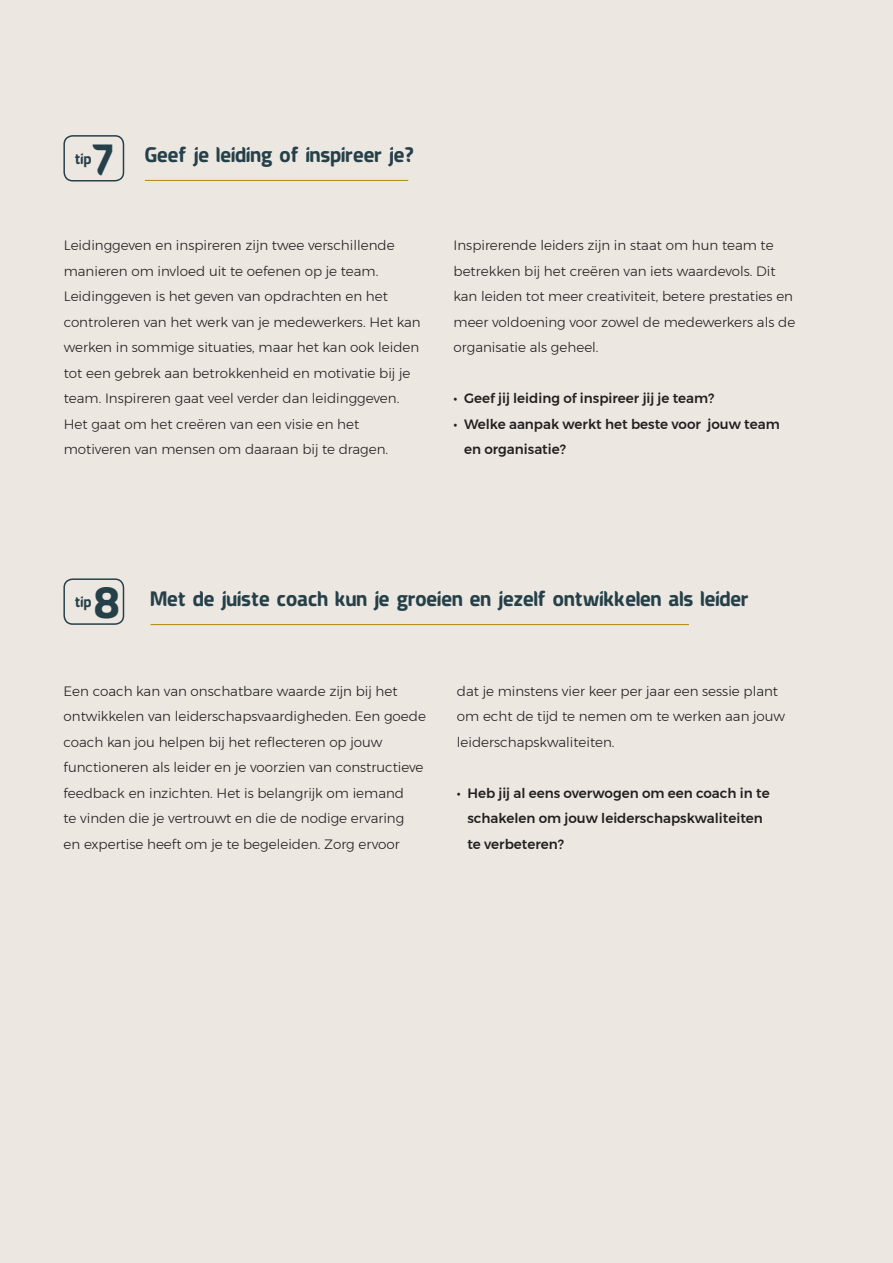
<style>
.page{position:relative;width:893px;height:1263px;background:#ece7e1}
.page>*{position:absolute;margin:0;border:0;box-sizing:border-box;transform-origin:0 0}
.t1{font:45px "American Fox";color:#264049}
.t2{font:21px "American Fox";color:#264049}
.t3{font:15px "American Fox";letter-spacing:.015em;color:#264049}
.t4{font:300 13.5px/25.5px "Montserrat";color:#231f20}
.t5{font:500 13.5px/25.5px "Montserrat";color:#231f20}
.s1{font-size:45px}
</style>
<div class="page">
<hr style="left:151px;top:624px;width:538px;height:1px;background:#b18a1a">
<hr style="left:145px;top:180px;width:263px;height:1px;background:#b18a1a">
<div style="left:63px;top:135px;width:61px;height:46px;border:2px solid #264049;border-radius:9px"></div>
<div style="left:63px;top:578px;width:61px;height:47px;border:2px solid #264049;border-radius:9px"></div>
<h1 class="t1" style="left:91px;top:140px;width:24px">7</h1>
<p class="t3" style="left:75px;top:152px;width:18px">tip</p>
<h2 class="t2" style="left:145px;top:146px;width:271px">Geef je leiding of inspireer je?</h2>
<p class="t4" style="left:64px;top:232px;width:358px">Leidinggeven en inspireren zijn twee verschillende manieren om invloed uit te oefenen op je team.<br>Leidinggeven is het geven van opdrachten en het controleren van het werk van je medewerkers. Het kan werken in sommige situaties, maar het kan ook leiden tot een gebrek aan betrokkenheid en motivatie bij je team. Inspireren gaat veel verder dan leidinggeven.<br>Het gaat om het creëren van een visie en het motiveren van mensen om daaraan bij te dragen.</p>
<p class="t4" style="left:454px;top:233px;width:343px">Inspirerende leiders zijn in staat om hun team te betrekken bij het creëren van iets waardevols. Dit kan leiden tot meer creativiteit, betere prestaties en meer voldoening voor zowel de medewerkers als de organisatie als geheel.</p>
<p class="t5" style="left:454px;top:386px;width:262px">• Geef jij leiding of inspireer jij je team?</p>
<p class="t5" style="left:464px;top:411px;width:317px;text-indent:-11px">• Welke aanpak werkt het beste voor jouw team en organisatie?</p>
<p class="t3" style="left:75px;top:596px;width:18px">tip</p>
<h2 class="t2" style="left:94px;top:589px;width:656px"><span class="s1">8</span> Met de juiste coach kun je groeien en jezelf ontwikkelen als leider</h2>
<p class="t4" style="left:64px;top:678px;width:364px">Een coach kan van onschatbare waarde zijn bij het ontwikkelen van leiderschapsvaardigheden. Een goede coach kan jou helpen bij het reflecteren op jouw functioneren als leider en je voorzien van constructieve feedback en inzichten. Het is belangrijk om iemand<br>te vinden die je vertrouwt en die de nodige ervaring<br>en expertise heeft om je te begeleiden. Zorg ervoor</p>
<p class="t4" style="left:457px;top:678px;width:330px">dat je minstens vier keer per jaar een sessie plant om echt de tijd te nemen om te werken aan jouw leiderschapskwaliteiten.</p>
<p class="t5" style="left:467px;top:780px;width:304px;text-indent:-11px">• Heb jij al eens overwogen om een coach in te schakelen om jouw leiderschapskwaliteiten te verbeteren?</p>
</div>
